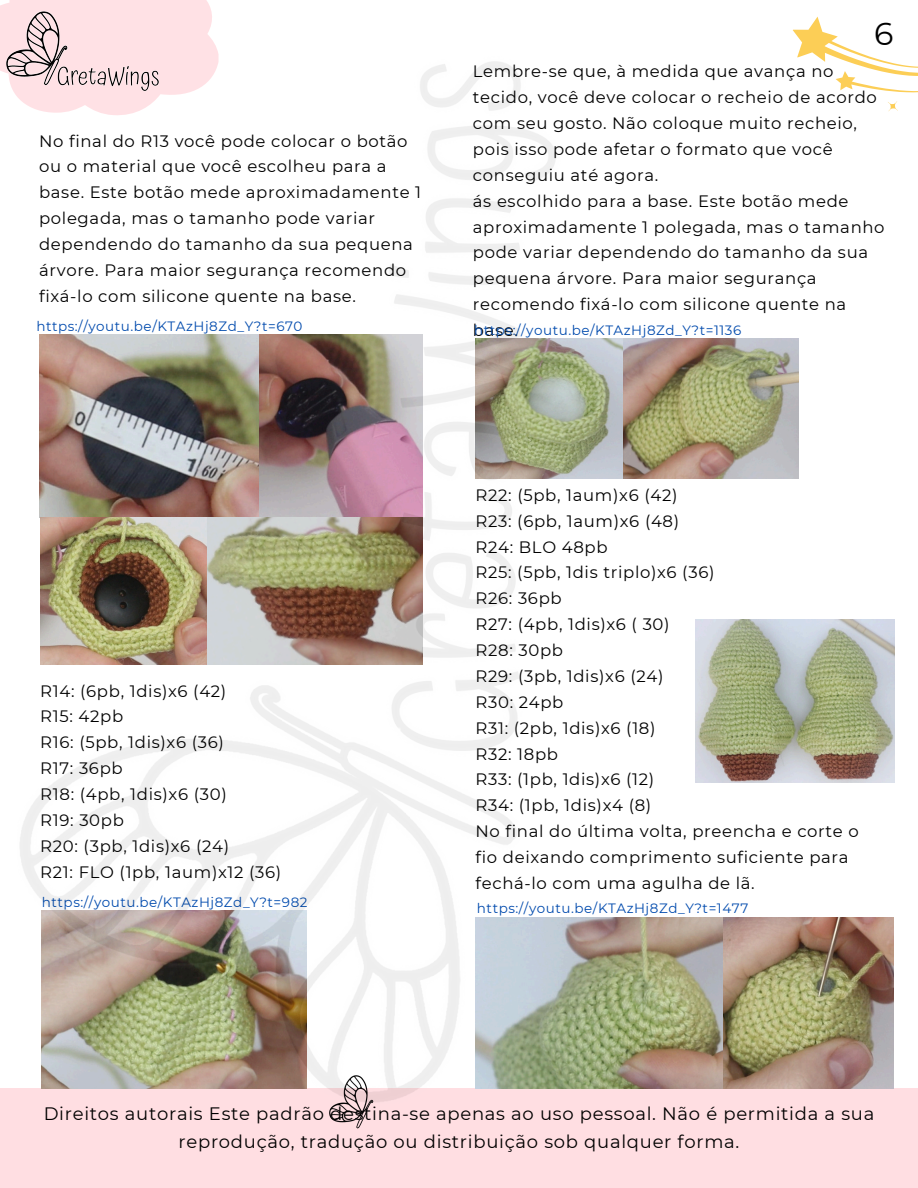
<style>
.page{position:relative;width:918px;height:1188px;background:#fff}
.page>*{position:absolute;margin:0;border:0;box-sizing:border-box;transform-origin:0 0}
.t1{font:31.65px "Montserrat";color:#000}
.t2{font:18px/28.2px "Montserrat";letter-spacing:.04em;color:#000;text-align:center}
.t3{font:16.5px/25.8px "Montserrat";letter-spacing:.04em;color:#000}
.t4{font:13.5px "Montserrat";letter-spacing:.04em;color:#004aad}
</style>
<div class="page">
<div style="left:0;top:0;width:218px;height:115px;background:#ffdee2"></div>
<img style="left:7px;top:11px;width:61px;height:81px">
<div style="left:0;top:1088px;width:918px;height:100px;background:#ffdee2"></div>
<img style="left:329px;top:1104px;width:42px;height:25px">
<svg style="left:792px;top:16px;width:126px;height:96px"></svg>
<img style="left:569px;top:339px;width:229px;height:139px">
<img style="left:569px;top:917px;width:325px;height:171px">
<img style="left:696px;top:619px;width:199px;height:163px">
<img style="left:18px;top:54px;width:551px;height:1050px">
<p class="t3" style="left:39px;top:128px;width:384px">No final do R13 você pode colocar o botão ou o material que você escolheu para a base. Este botão mede aproximadamente 1 polegada, mas o tamanho pode variar dependendo do tamanho da sua pequena árvore. Para maior segurança recomendo fixá-lo com silicone quente na base.</p>
<p class="t4" style="left:36px;top:318px;width:268px">https://youtu.be/KTAzHj8Zd_Y?t=670</p>
<p class="t1" style="left:874px;top:14px;width:21px">6</p>
<p class="t3" style="left:473px;top:58px;width:413px">Lembre-se que, à medida que avança no tecido, você deve colocar o recheio de acordo com seu gosto. Não coloque muito recheio, pois isso pode afetar o formato que você conseguiu até agora.<br>ás escolhido para a base. Este botão mede aproximadamente 1 polegada, mas o tamanho pode variar dependendo do tamanho da sua pequena árvore. Para maior segurança recomendo fixá-lo com silicone quente na base.</p>
<p class="t4" style="left:474px;top:322px;width:269px">https://youtu.be/KTAzHj8Zd_Y?t=1136</p>
<h1 class="t3" style="left:40px;top:678px;width:243px">R14: (6pb, 1dis)x6 (42)<br>R15: 42pb<br>R16: (5pb, 1dis)x6 (36)<br>R17: 36pb<br>R18: (4pb, 1dis)x6 (30)<br>R19: 30pb<br>R20: (3pb, 1dis)x6 (24)<br>R21: FLO (1pb, 1aum)x12 (36)</h1>
<p class="t4" style="left:42px;top:893px;width:267px">https://youtu.be/KTAzHj8Zd_Y?t=982</p>
<p class="t3" style="left:476px;top:482px;width:385px">R22: (5pb, 1aum)x6 (42)<br>R23: (6pb, 1aum)x6 (48)<br>R24: BLO 48pb<br>R25: (5pb, 1dis triplo)x6 (36)<br>R26: 36pb<br>R27: (4pb, 1dis)x6 ( 30)<br>R28: 30pb<br>R29: (3pb, 1dis)x6 (24)<br>R30: 24pb<br>R31: (2pb, 1dis)x6 (18)<br>R32: 18pb<br>R33: (1pb, 1dis)x6 (12)<br>R34: (1pb, 1dis)x4 (8)<br>No final do última volta, preencha e corte o fio deixando comprimento suficiente para fechá-lo com uma agulha de lã.</p>
<p class="t4" style="left:477px;top:900px;width:273px">https://youtu.be/KTAzHj8Zd_Y?t=1477</p>
<p class="t2" style="left:44px;top:1099px;width:832px">Direitos autorais Este padrão destina-se apenas ao uso pessoal. Não é permitida a sua reprodução, tradução ou distribuição sob qualquer forma.</p>
</div>
